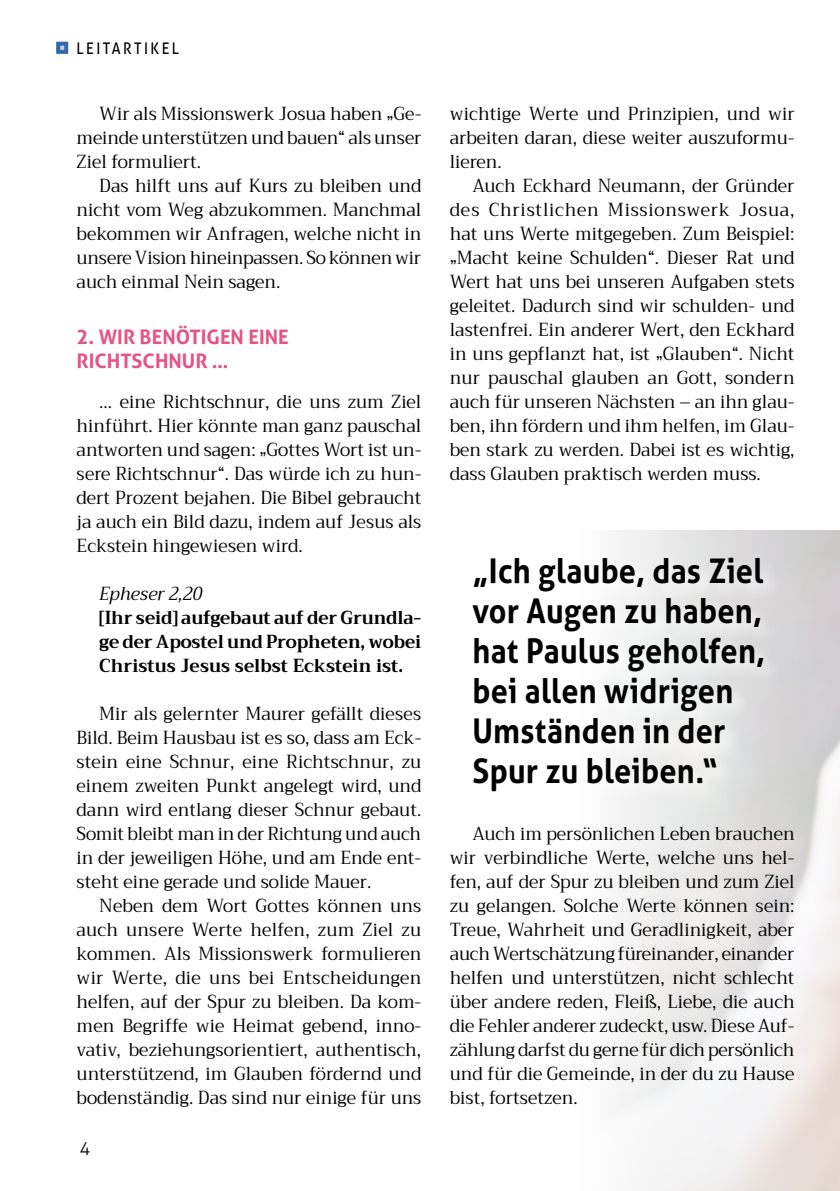
<style>
.page{position:relative;width:840px;height:1191px;background:#fff}
.page>*{position:absolute;margin:0;border:0;box-sizing:border-box;transform-origin:0 0}
.t1{font:700 34px/40px "Aller";letter-spacing:.01em;color:#000;scale:.9 1}
.t2{font:700 20px/24px "Aller";color:#e45587}
.t3{font:18.4px/24px "Trirong";color:#000;text-align:justify;scale:.95 1}
.t4{font:700 18.4px/24px "Trirong";color:#000;text-align:justify;scale:.95 1}
.t5{font:italic 18.4px "Trirong";color:#000;scale:.95 1}
.t6{font:300 18px "Aller";color:#000}
.t7{font:16px "Aller";letter-spacing:.17em;color:#000;scale:.9 1}
</style>
<div class="page">
<svg style="left:56px;top:42px;width:12px;height:12px"></svg>
<div style="left:471px;top:555px;width:310px;height:255px;background:#fff;opacity:.75"></div>
<div style="left:447px;top:825px;width:364px;height:299px;background:#fff;opacity:.75"></div>
<p class="t7" style="left:77px;top:38px;width:115px">LEI TARTI KE L</p>
<p class="t3" style="left:77px;top:102px;width:364px;text-indent:23px">Wir als Missionswerk Josua haben „Ge&shy;meinde unterstützen und bauen“ als unser Ziel formuliert.</p>
<p class="t3" style="left:77px;top:174px;width:364px;text-indent:23px">Das hilft uns auf Kurs zu bleiben und nicht vom Weg abzukommen. Manchmal bekommen wir Anfragen, welche nicht in unsere Vision hineinpassen. So können wir auch einmal Nein sagen.</p>
<p class="t2" style="left:77px;top:325px;width:213px">2. Wir benötigen eine<br>Richtschnur …</p>
<p class="t3" style="left:77px;top:390px;width:364px;text-indent:23px">… eine Richtschnur, die uns zum Ziel hinführt. Hier könnte man ganz pauschal antworten und sagen: „Gottes Wort ist un&shy;sere Richtschnur“. Das würde ich zu hun&shy;dert Prozent bejahen. Die Bibel gebraucht ja auch ein Bild dazu, indem auf Jesus als Eckstein hingewiesen wird.</p>
<p class="t5" style="left:99px;top:579px;width:110px">Epheser 2,20</p>
<p class="t4" style="left:99px;top:606px;width:340px">[Ihr seid] aufgebaut auf der Grundla&shy;ge der Apostel und Propheten, wobei Christus Jesus selbst Eckstein ist.</p>
<p class="t3" style="left:77px;top:702px;width:364px;text-indent:23px">Mir als gelernter Maurer gefällt dieses Bild. Beim Hausbau ist es so, dass am Eck&shy;stein eine Schnur, eine Richtschnur, zu einem zweiten Punkt angelegt wird, und dann wird entlang dieser Schnur gebaut.<br>Somit bleibt man in der Richtung und auch in der jeweiligen Höhe, und am Ende ent&shy;steht eine gerade und solide Mauer.</p>
<p class="t3" style="left:77px;top:894px;width:364px;text-indent:23px">Neben dem Wort Gottes können uns auch unsere Werte helfen, zum Ziel zu kommen. Als Missionswerk formulieren wir Werte, die uns bei Entscheidungen helfen, auf der Spur zu bleiben. Da kom&shy;men Begriffe wie Heimat gebend, inno&shy;vativ, beziehungsorientiert, authentisch, unterstützend, im Glauben fördernd und bodenständig. Das sind nur einige für uns</p>
<p class="t6" style="left:79px;top:1137px;width:12px">4</p>
<p class="t3" style="left:449px;top:102px;width:364px">wichtige Werte und Prinzipien, und wir arbeiten daran, diese weiter auszuformu&shy;lieren.</p>
<p class="t3" style="left:449px;top:174px;width:364px;text-indent:23px">Auch Eckhard Neumann, der Gründer des Christlichen Missionswerk Josua, hat uns Werte mitgegeben. Zum Beispiel: „Macht keine Schulden“. Dieser Rat und Wert hat uns bei unseren Aufgaben stets geleitet. Dadurch sind wir schulden- und lastenfrei. Ein anderer Wert, den Eckhard in uns gepflanzt hat, ist „Glauben“. Nicht nur pauschal glauben an Gott, sondern auch für unseren Nächsten – an ihn glau&shy;ben, ihn fördern und ihm helfen, im Glau&shy;ben stark zu werden. Dabei ist es wichtig, dass Glauben praktisch werden muss.</p>
<h1 class="t1" style="left:472px;top:551px;width:326px">„Ich glaube, das Ziel vor Augen zu haben, hat Paulus geholfen, bei allen widrigen<br>Umständen in der<br>Spur zu bleiben.“</h1>
<p class="t3" style="left:449px;top:822px;width:364px;text-indent:23px">Auch im persönlichen Leben brauchen wir verbindliche Werte, welche uns hel&shy;fen, auf der Spur zu bleiben und zum Ziel zu gelangen. Solche Werte können sein:<br>Treue, Wahrheit und Geradlinigkeit, aber auch Wertschätzung füreinander, einander helfen und unterstützen, nicht schlecht über andere reden, Fleiß, Liebe, die auch die Fehler anderer zudeckt, usw. Diese Auf&shy;zählung darfst du gerne für dich persönlich und für die Gemeinde, in der du zu Hause bist, fortsetzen.</p>
</div>
